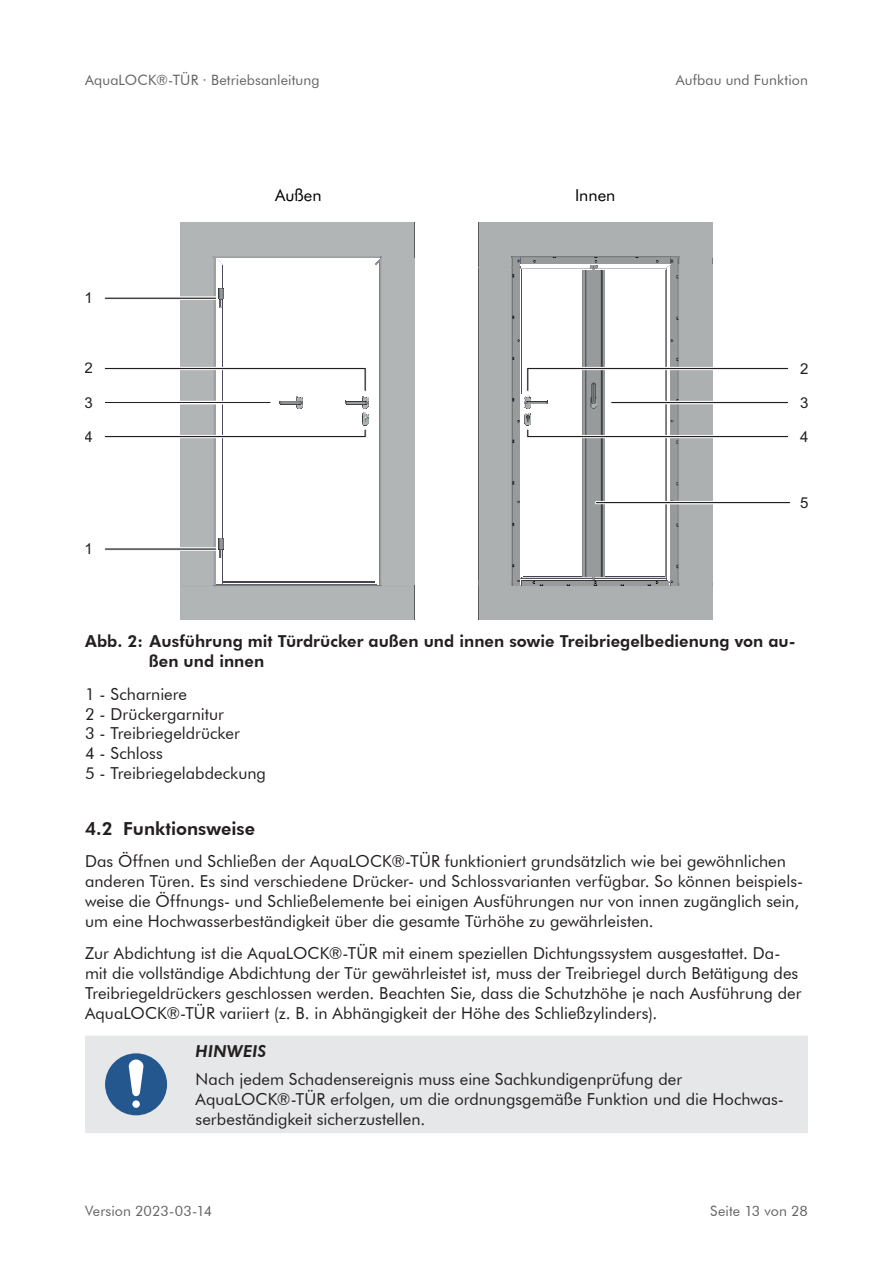
<style>
.page{position:relative;width:893px;height:1263px;background:#fff}
.page>*{position:absolute;margin:0;border:0;box-sizing:border-box;transform-origin:0 0}
.t1{font:800 18px "Futura BT";letter-spacing:-.005em;color:#231f20}
.t2{font:16.5px/19.8px "Futura BT";color:#231f20}
.t3{font:800 16.5px/19.8px "Futura BT";color:#231f20}
.t4{font:16.5px "Futura BT";color:#000002}
.t5{font:italic 800 16.5px "Futura BT";letter-spacing:.015em;color:#231f20}
.t6{font:15px "Arial";color:#231f20}
.t7{font:14.7px "Arial";color:#231f20}
.t8{font:14.25px "Futura BT";letter-spacing:.005em;color:#636366}
</style>
<div class="page">
<div style="left:478px;top:586px;width:234px;height:33px;background:#acb0b1"></div>
<img style="left:522px;top:581px;width:190px;height:5px">
<img style="left:478px;top:257px;width:42px;height:329px">
<svg style="left:666px;top:578px;width:5px;height:5px"></svg>
<img style="left:521px;top:577px;width:146px;height:2px">
<img style="left:583px;top:270px;width:22px;height:307px">
<img style="left:665px;top:270px;width:2px;height:308px">
<img style="left:521px;top:270px;width:1px;height:97px">
<img style="left:521px;top:268px;width:146px;height:2px">
<svg style="left:590px;top:265px;width:7px;height:4px"></svg>
<img style="left:671px;top:263px;width:41px;height:319px">
<img style="left:520px;top:257px;width:192px;height:6px">
<div style="left:478px;top:222px;width:234px;height:35px;background:#acb0b1"></div>
<div style="left:181px;top:584px;width:234px;height:35px;background:#b1b5b6"></div>
<img style="left:222px;top:582px;width:153px;height:1px">
<img style="left:222px;top:558px;width:1px;height:24px">
<svg style="left:218px;top:539px;width:5px;height:19px"></svg>
<img style="left:222px;top:308px;width:1px;height:231px">
<img style="left:379px;top:257px;width:36px;height:327px">
<svg style="left:376px;top:261px;width:4px;height:4px"></svg>
<img style="left:181px;top:257px;width:35px;height:327px">
<svg style="left:216px;top:257px;width:7px;height:51px"></svg>
<div style="left:181px;top:222px;width:234px;height:35px;background:#b1b5b6"></div>
<div style="left:100px;top:401px;width:176px;height:3px;border:1px solid #fff"></div>
<div style="left:100px;top:297px;width:117px;height:3px;border:1px solid #fff"></div>
<div style="left:104px;top:297px;width:113px;height:3px;border:1px solid #fff"></div>
<div style="left:100px;top:547px;width:117px;height:4px;border:1px solid #fff"></div>
<div style="left:104px;top:547px;width:113px;height:4px;border:1px solid #fff"></div>
<div style="left:617px;top:501px;width:176px;height:3px;border:1px solid #fff"></div>
<div style="left:595px;top:501px;width:196px;height:3px;border:1px solid #fff"></div>
<svg style="left:103px;top:367px;width:265px;height:71px"></svg>
<div style="left:617px;top:401px;width:176px;height:3px;border:1px solid #fff"></div>
<svg style="left:521px;top:367px;width:268px;height:71px"></svg>
<div style="left:85px;top:1036px;width:723px;height:97px;background:#e6e7e9"></div>
<div style="left:105px;top:1053px;width:62px;height:62px;background:#24578e;border-radius:50%"></div>
<div style="left:131px;top:1099px;width:10px;height:10px;background:#fff;border-radius:50%"></div>
<div style="left:130px;top:1098px;width:12px;height:12px;border:3px solid #24578e;border-radius:50%"></div>
<svg style="left:128px;top:1059px;width:16px;height:38px"></svg>
<p class="t8" style="left:85px;top:71px;width:236px">AquaLOCK®-TÜR · Betriebsanleitung</p>
<p class="t8" style="left:676px;top:71px;width:134px">Aufbau und Funktion</p>
<p class="t6" style="left:84px;top:289px;width:10px">1</p>
<p class="t7" style="left:84px;top:360px;width:10px">2</p>
<p class="t6" style="left:84px;top:394px;width:10px">3</p>
<p class="t6" style="left:84px;top:428px;width:10px">4</p>
<p class="t6" style="left:84px;top:540px;width:10px">1</p>
<p class="t4" style="left:275px;top:185px;width:48px">Außen</p>
<p class="t4" style="left:575px;top:185px;width:42px">Innen</p>
<p class="t6" style="left:800px;top:360px;width:10px">2</p>
<p class="t6" style="left:800px;top:394px;width:10px">3</p>
<p class="t6" style="left:800px;top:428px;width:10px">4</p>
<p class="t6" style="left:800px;top:494px;width:10px">5</p>
<p class="t3" style="left:149px;top:633px;width:648px;text-indent:-64px">Abb . 2: Ausführung mit Türdrücker außen und innen sowie Treibriegelbedienung von au&shy;ßen und innen</p>
<p class="t2" style="left:85px;top:685px;width:183px">1 - Scharniere<br>2 - Drückergarnitur<br>3 - Treibriegeldrücker<br>4 - Schloss<br>5 - Treibriegelabdeckung</p>
<p class="t1" style="left:85px;top:821px;width:171px">4 .2 Funktionsweise</p>
<p class="t2" style="left:85px;top:851px;width:720px">Das Öffnen und Schließen der AquaLOCK®-TÜR funktioniert grundsätzlich wie bei gewöhnlichen anderen Türen. Es sind verschiedene Drücker- und Schlossvarianten verfügbar. So können beispiels&shy;weise die Öffnungs- und Schließelemente bei einigen Ausführungen nur von innen zugänglich sein, um eine Hochwasserbeständigkeit über die gesamte Türhöhe zu gewährleisten.</p>
<p class="t2" style="left:85px;top:943px;width:718px">Zur Abdichtung ist die AquaLOCK®-TÜR mit einem speziellen Dichtungssystem ausgestattet. Da&shy;mit die vollständige Abdichtung der Tür gewährleistet ist, muss der Treibriegel durch Betätigung des Treibriegeldrückers geschlossen werden. Beachten Sie, dass die Schutzhöhe je nach Ausführung der AquaLOCK®-TÜR variiert (z. B. in Abhängigkeit der Höhe des Schließzylinders).</p>
<p class="t5" style="left:196px;top:1044px;width:72px">HINWEIS</p>
<p class="t2" style="left:196px;top:1070px;width:590px">Nach jedem Schadensereignis muss eine Sachkundigenprüfung der<br>AquaLOCK®-TÜR erfolgen, um die ordnungsgemäße Funktion und die Hochwas&shy;serbeständigkeit sicherzustellen.</p>
<p class="t8" style="left:85px;top:1205px;width:129px">Version 2023-03-14</p>
<p class="t8" style="left:710px;top:1205px;width:99px">Seite 13 von 28</p>
</div>
